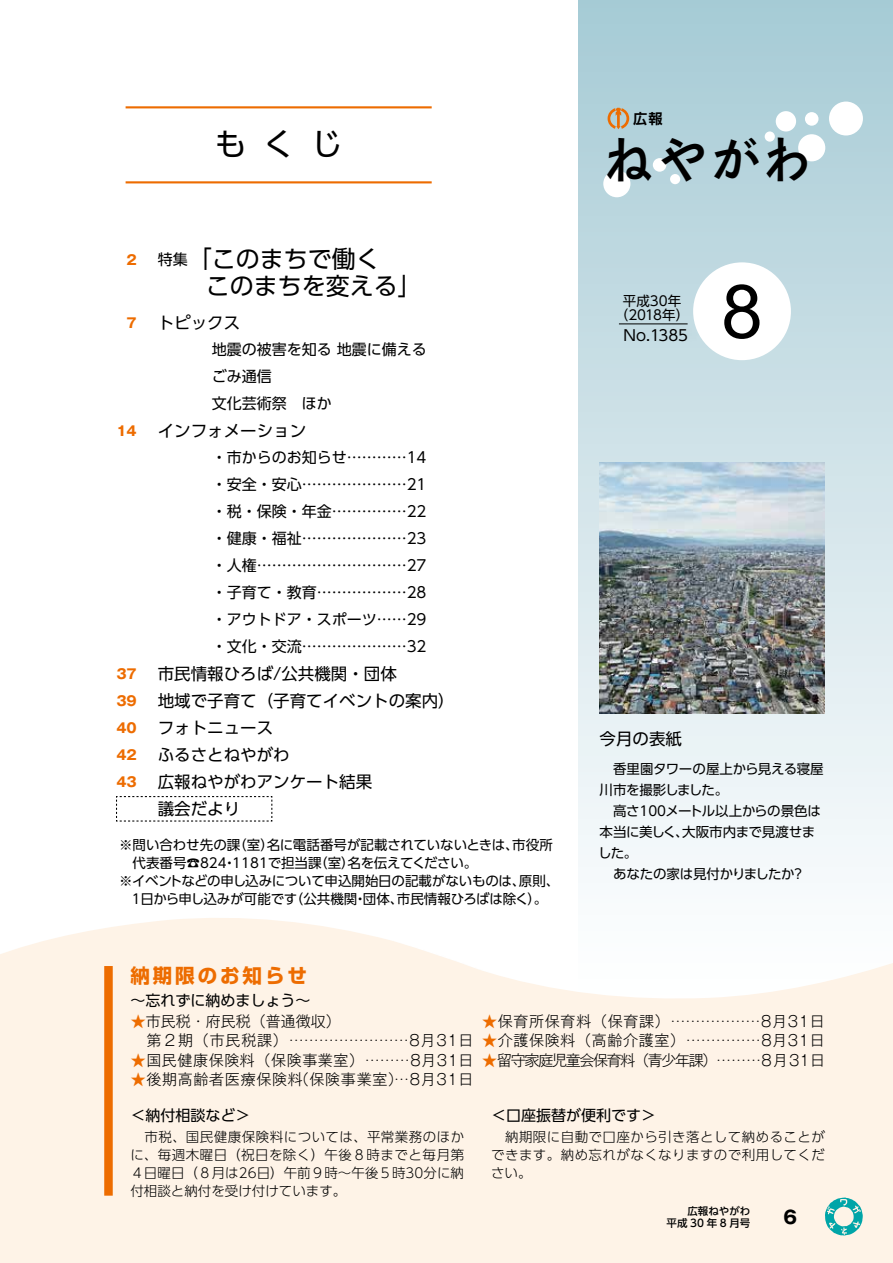
<style>
.page{position:relative;width:893px;height:1263px;background:#fff}
.page>*{position:absolute;margin:0;border:0;box-sizing:border-box;transform-origin:0 0}
.t1{font:74.7px "Arial";color:#000}
.t2{font:500 48.75px "Bokutoh N Std";color:#000}
.t3{font:31.5px "UD Shin Go Pro";color:#000}
.t4{font:24px "UD Shin Go Pro";color:#000}
.t5{font:700 19.5px "Shin Go Pro";letter-spacing:.15em;color:#ed6c00}
.t6{font:700 18px "Gothic MB101 Pro";color:#000}
.t7{font:16.5px/27px "UD Shin Go Pro";color:#000}
.t8{font:15px/27px "UD Shin Go Pro";color:#000}
.t9{font:300 15px/19.5px "Gothic MB101 Pro";letter-spacing:.045em;color:#000}
.t10{font:300 15px "Gothic MB101 Pro";letter-spacing:-.09em;color:#000}
.t11{font:15px "Shin Go Pro";color:#000}
.t12{font:700 14.1px "UD Shin Go Pro De";color:#000}
.t13{font:13.5px/21px "UD Shin Go Pro";letter-spacing:-.015em;color:#000}
.t14{font:300 13.5px/18px "UD Shin Go Pro";letter-spacing:.03em;color:#000;text-align:justify}
.t15{font:700 13.5px/27px "Gothic MB101 Pro";color:#ed6c00;text-align:justify}
.t16{font:13.5px "UD Shin Go Pro";letter-spacing:.005em;color:#000}
.t17{font:500 10.5px/12px "UD Shin Go Pro";color:#000;text-align:right}
.s1{color:#ed6c00}
</style>
<div class="page">
<div style="left:578px;top:0;width:315px;height:1007px;background:linear-gradient(to bottom,#a7cbd5,#fff)"></div>
<svg style="left:0;top:914px;width:893px;height:349px;background:#fdf4e9"></svg>
<svg style="left:825px;top:1197px;width:38px;height:38px"></svg>
<div style="left:798px;top:134px;width:27px;height:27px;background:#fff;border-radius:50%"></div>
<div style="left:829px;top:102px;width:34px;height:33px;background:#fff;border-radius:50%"></div>
<div style="left:805px;top:112px;width:13px;height:14px;background:#fff;border-radius:50%"></div>
<div style="left:776px;top:111px;width:20px;height:20px;background:#fff;border-radius:50%"></div>
<div style="left:765px;top:131px;width:10px;height:11px;background:#fff;border-radius:50%"></div>
<div style="left:603px;top:170px;width:28px;height:27px;background:#fff;border-radius:50%"></div>
<div style="left:653px;top:158px;width:13px;height:14px;background:#fff;border-radius:50%"></div>
<div style="left:670px;top:174px;width:10px;height:10px;background:#fff;border-radius:50%"></div>
<svg style="left:608px;top:108px;width:21px;height:21px"></svg>
<div style="left:693px;top:262px;width:98px;height:98px;background:#fff;border-radius:50%"></div>
<hr style="left:126px;top:106px;width:306px;height:2px;background:#ed6c00">
<hr style="left:126px;top:181px;width:306px;height:2px;background:#ed6c00">
<img style="left:600px;top:462px;width:225px;height:251px">
<svg style="left:116px;top:796px;width:157px;height:26px"></svg>
<div style="left:623px;top:326px;width:81px;height:17px;background:#c4dbe2"></div>
<hr style="left:619px;top:324px;width:69px;height:1px;background:#000">
<div style="left:104px;top:966px;width:9px;height:230px;background:#ed6c00"></div>
<h3 class="t3" style="left:215px;top:119px;width:129px">もくじ</h3>
<p class="t15" style="left:127px;top:244px;width:12px">2</p>
<p class="t15" style="left:127px;top:307px;width:12px">7</p>
<p class="t15" style="left:116px;top:415px;width:22px">14</p>
<p class="t15" style="left:116px;top:658px;width:22px">37<br>39<br>40<br>42<br>43</p>
<h3 class="t4" style="left:188px;top:240px;width:194px">「このまちで働く</h3>
<p class="t8" style="left:158px;top:246px;width:31px">特集</p>
<h3 class="t4" style="left:158px;top:267px;width:266px">　　このまちを変える「</h3>
<p class="t7" style="left:158px;top:309px;width:84px">トピックス</p>
<p class="t8" style="left:212px;top:335px;width:216px">地震の被害を知る地震に備えるごみ通信<br>文化芸術祭　ほか</p>
<p class="t7" style="left:158px;top:417px;width:150px">インフォメーション</p>
<p class="t8" style="left:212px;top:443px;width:216px;text-align:justify">・市からのお知らせ............14・安全・安心.....................21・税・保険・年金...............22・健康・福祉.....................23・人権..............................27・子育て・教育..................28・アウトドア・スポーツ......29・文化・交流.....................32</p>
<p class="t7" style="left:158px;top:660px;width:299px">市民情報ひろば/公共機関・団体<br>地域で子育て（子育てイベントの案内(フォトニュース<br>ふるさとねやがわ<br>広報ねやがわアンケート結果<br>議会だより</p>
<p class="t13" style="left:267px;top:834px;width:253px">名に電話番号が記載されていないときは、</p>
<p class="t13" style="left:512px;top:834px;width:42px">市役所</p>
<p class="t13" style="left:233px;top:834px;width:42px">（室）</p>
<p class="t16" style="left:119px;top:834px;width:123px">※問い合わせ先の課</p>
<p class="t13" style="left:348px;top:852px;width:131px">名を伝えてください。</p>
<p class="t13" style="left:314px;top:852px;width:42px">（室）</p>
<p class="t13" style="left:133px;top:852px;width:190px">代表番号☎824 1181で担当課</p>
<p class="t13" style="left:223px;top:852px;width:15px">・</p>
<p class="t13" style="left:397px;top:871px;width:152px;line-height:18px;text-indent:-278px">※イベントなどの申し込みについて申込開始日の記載がないものは、<br>市民情報ひろばは除く。(</p>
<p class="t13" style="left:519px;top:870px;width:42px">原則、</p>
<p class="t13" style="left:140px;top:888px;width:158px">日から申し込みが可能です</p>
<p class="t13" style="left:290px;top:888px;width:115px">（公共機関団体、</p>
<p class="t13" style="left:130px;top:888px;width:15px">１</p>
<p class="t13" style="left:353px;top:888px;width:15px">・</p>
<p class="t12" style="left:633px;top:107px;width:31px">広報</p>
<h2 class="t2" style="left:604px;top:123px;width:209px">ねやがわ</h2>
<p class="t13" style="left:623px;top:290px;width:60px">平成30年</p>
<h1 class="t1" style="left:721px;top:263px;width:43px">8</h1>
<p class="t13" style="left:615px;top:304px;width:76px">（2018年(</p>
<p class="t8" style="left:624px;top:322px;width:66px">No.1385</p>
<p class="t7" style="left:600px;top:725px;width:84px">今月の表紙</p>
<p class="t13" style="left:600px;top:758px;width:226px">　香里園タワーの屋上から見える寝屋川市を撮影しました。<br>　高さ100メートル以上からの景色は本当に美しく大阪市内まで見渡せま</p>
<p class="t13" style="left:675px;top:821px;width:15px">、</p>
<p class="t13" style="left:598px;top:842px;width:41px">した。</p>
<p class="t13" style="left:600px;top:863px;width:197px">　あなたの家は見付かりましたか</p>
<p class="t13" style="left:791px;top:863px;width:15px">?</p>
<h3 class="t5" style="left:130px;top:960px;width:178px">納期限のお知らせ</h3>
<p class="t11" style="left:130px;top:988px;width:181px">～忘れずに納めましょう~</p>
<p class="t9" style="left:131px;top:1009px;width:344px"><span class="s1">★</span>市民税・府民税（普通徴収(<br>　第２期（市民税課）……………………8月31日</p>
<p class="t9" style="left:131px;top:1048px;width:344px;text-align:right"><span class="s1">★</span>国民健康保険料（保険事業室）………8月31日（保険事業室）…8月31日</p>
<p class="t9" style="left:131px;top:1068px;width:174px"><span class="s1">★</span>後期高齢者医療保険料</p>
<p class="t8" style="left:130px;top:1101px;width:121px">＜納付相談など&lt;</p>
<p class="t14" style="left:130px;top:1127px;width:335px">　市税、国民健康保険料については、平常業務のほかに、毎週木曜日（祝日を除く）午後８時までと毎月第４日曜日（８月は26日）午前９時～午後５時30分に納付相談と納付を受け付けています。</p>
<p class="t9" style="left:482px;top:1009px;width:344px"><span class="s1">★</span>保育所保育料（保育課）………………8月31日</p>
<p class="t9" style="left:482px;top:1029px;width:344px"><span class="s1">★</span>介護保険料（高齢介護室）……………8月31日</p>
<p class="t10" style="left:482px;top:1048px;width:344px"><span class="s1">★</span>留守家庭児童会保育料（青少年課）………8 月 31日</p>
<p class="t8" style="left:491px;top:1101px;width:166px">＜口座振替が便利です&lt;</p>
<p class="t14" style="left:491px;top:1127px;width:335px">　納期限に自動で口座から引き落として納めることができます。納め忘れがなくなりますので利用してください。</p>
<p class="t17" style="left:667px;top:1204px;width:85px">広報ねやがわ<br>平成 30 年 8 月号</p>
<p class="t6" style="left:784px;top:1202px;width:15px">6</p>
</div>
